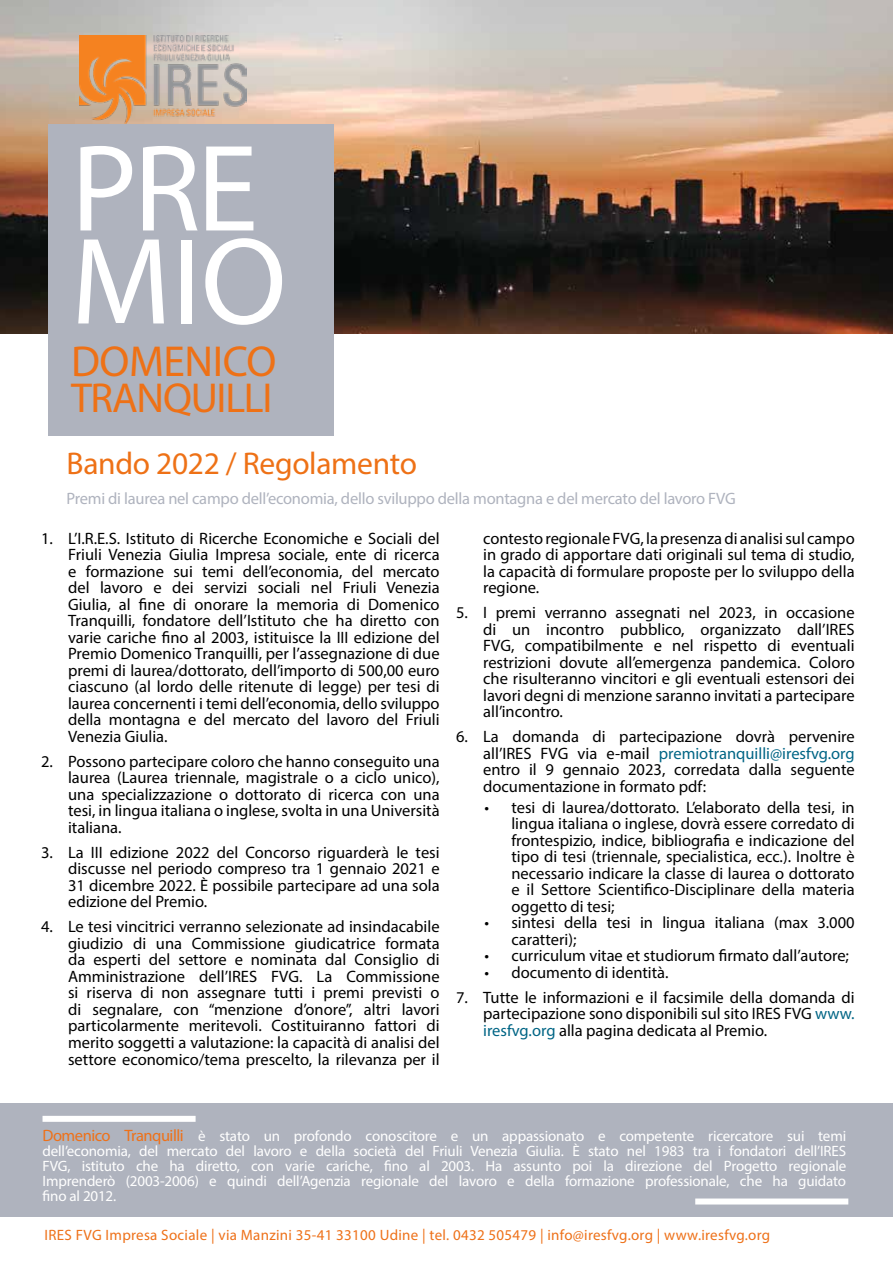
<style>
.page{position:relative;width:893px;height:1263px;background:#fff}
.page>*{position:absolute;margin:0;border:0;box-sizing:border-box;transform-origin:0 0}
.t1{font:124.5px/93px "Myriad Pro";letter-spacing:-.015em;color:#fff}
.t2{font:43.5px "Myriad Pro";letter-spacing:-.01em;color:#ee7116}
.t3{font:42px "Myriad Pro";letter-spacing:-.03em;color:#ee7116}
.t4{font:31.5px "Myriad Pro";letter-spacing:-.01em;color:#ee7116}
.t5{font:16.5px/16.5px "Myriad Pro";color:#000;text-align:justify}
.t6{font:16.5px "Myriad Pro";letter-spacing:-.015em;color:#afb3be}
.t7{font:15px/15px "Myriad Pro";letter-spacing:-.01em;color:#fff;text-align:justify}
.t8{font:15px "Myriad Pro";letter-spacing:.02em;color:#ee7119}
.s1{color:#006585}
.s2{font-size:16.5px;color:#ee7119}
</style>
<div class="page">
<img style="left:0;top:0;width:893px;height:334px">
<div style="left:48px;top:124px;width:286px;height:312px;background:#afb3be"></div>
<div style="left:0;top:1103px;width:893px;height:114px;background:#afb3be"></div>
<img style="left:79px;top:36px;width:167px;height:87px">
<div style="left:43px;top:1116px;width:153px;height:6px;background:#fff"></div>
<div style="left:695px;top:1198px;width:153px;height:6px;background:#fff"></div>
<h1 class="t1" style="left:71px;top:140px;width:217px">PRE<br>MIO</h1>
<h2 class="t2" style="left:71px;top:335px;width:207px">DOMENICO</h2>
<h3 class="t3" style="left:71px;top:372px;width:203px">TRANQUILLI</h3>
<h3 class="t4" style="left:67px;top:444px;width:352px">Bando 2022 / Regolamento</h3>
<p class="t6" style="left:67px;top:488px;width:671px">Premi di laurea nel campo dell’economia, dello sviluppo della montagna e del mercato del lavoro FVG</p>
<p class="t5" style="left:68px;top:530px;width:373px;text-indent:-27px">1. L’I.R.E.S. Istituto di Ricerche Economiche e Sociali del Friuli Venezia Giulia Impresa sociale, ente di ricerca e formazione sui temi dell’economia, del mercato del lavoro e dei servizi sociali nel Friuli Venezia Giulia, al fine di onorare la memoria di Domenico Tranquilli, fondatore dell’Istituto che ha diretto con varie cariche fino al 2003, istituisce la III edizione del Premio Domenico Tranquilli, per l’assegnazione di due premi di laurea/dottorato, dell’importo di 500,00 euro ciascuno (al lordo delle ritenute di legge) per tesi di laurea concernenti i temi dell’economia, dello sviluppo della montagna e del mercato del lavoro del Friuli Venezia Giulia.</p>
<p class="t5" style="left:68px;top:753px;width:373px;text-indent:-27px">2. Possono partecipare coloro che hanno conseguito una laurea (Laurea triennale, magistrale o a ciclo unico), una specializzazione o dottorato di ricerca con una tesi, in lingua italiana o inglese, svolta in una Università italiana.</p>
<p class="t5" style="left:68px;top:844px;width:373px;text-indent:-27px">3. La III edizione 2022 del Concorso riguarderà le tesi discusse nel periodo compreso tra 1 gennaio 2021 e 31 dicembre 2022. È possibile partecipare ad una sola edizione del Premio.</p>
<p class="t5" style="left:68px;top:918px;width:373px;text-indent:-27px">4. Le tesi vincitrici verranno selezionate ad insindacabile giudizio di una Commissione giudicatrice formata da esperti del settore e nominata dal Consiglio di Amministrazione dell’IRES FVG. La Commissione si riserva di non assegnare tutti i premi previsti o di segnalare, con “menzione d’onore”, altri lavori particolarmente meritevoli. Costituiranno fattori di merito soggetti a valutazione: la capacità di analisi del settore economico/tema prescelto, la rilevanza per il</p>
<p class="t5" style="left:483px;top:530px;width:373px">contesto regionale FVG, la presenza di analisi sul campo in grado di apportare dati originali sul tema di studio, la capacità di formulare proposte per lo sviluppo della regione.</p>
<p class="t5" style="left:483px;top:604px;width:373px;text-indent:-27px">5. I premi verranno assegnati nel 2023, in occasione di un incontro pubblico, organizzato dall’IRES FVG, compatibilmente e nel rispetto di eventuali restrizioni dovute all’emergenza pandemica. Coloro che risulteranno vincitori e gli eventuali estensori dei lavori degni di menzione saranno invitati a partecipare all’incontro.</p>
<p class="t5" style="left:483px;top:728px;width:373px;text-indent:-27px">6. La domanda di partecipazione dovrà pervenire all’IRES FVG via e-mail <span class="s1">premiotranquilli@iresfvg.org </span>entro il 9 gennaio 2023, corredata dalla seguente documentazione in formato pdf:</p>
<p class="t5" style="left:511px;top:799px;width:345px;text-indent:-27px">• tesi di laurea/dottorato. L’elaborato della tesi, in lingua italiana o inglese, dovrà essere corredato di frontespizio, indice, bibliografia e indicazione del tipo di tesi (triennale, specialistica, ecc.). Inoltre è necessario indicare la classe di laurea o dottorato e il Settore Scientifico-Disciplinare della materia oggetto di tesi;</p>
<p class="t5" style="left:511px;top:914px;width:345px;text-indent:-27px">• sintesi della tesi in lingua italiana (max 3.000 caratteri);</p>
<p class="t5" style="left:484px;top:947px;width:366px">• curriculum vitae et studiorum firmato dall’autore;</p>
<p class="t5" style="left:484px;top:964px;width:186px">• documento di identità.</p>
<p class="t5" style="left:483px;top:989px;width:373px;text-indent:-27px">7. Tutte le informazioni e il facsimile della domanda di partecipazione sono disponibili sul sito IRES FVG <span class="s1">www. iresfvg.org</span> alla pagina dedicata al Premio.</p>
<p class="t7" style="left:43px;top:1128px;width:805px"><span class="s2">Domenico Tranquilli</span> è stato un profondo conoscitore e un appassionato e competente ricercatore sui temi dell’economia, del mercato del lavoro e della società del Friuli Venezia Giulia. È stato nel 1983 tra i fondatori dell’IRES FVG, istituto che ha diretto, con varie cariche, fino al 2003. Ha assunto poi la direzione del Progetto regionale Imprenderò (2003-2006) e quindi dell’Agenzia regionale del lavoro e della formazione professionale, che ha guidato fino al 2012.</p>
<p class="t8" style="left:45px;top:1225px;width:727px">IRES FVG Impresa Sociale | via Manzini 35-41 33100 Udine | tel. 0432 505479 | info@iresfvg.org | www.iresfvg.org</p>
</div>
